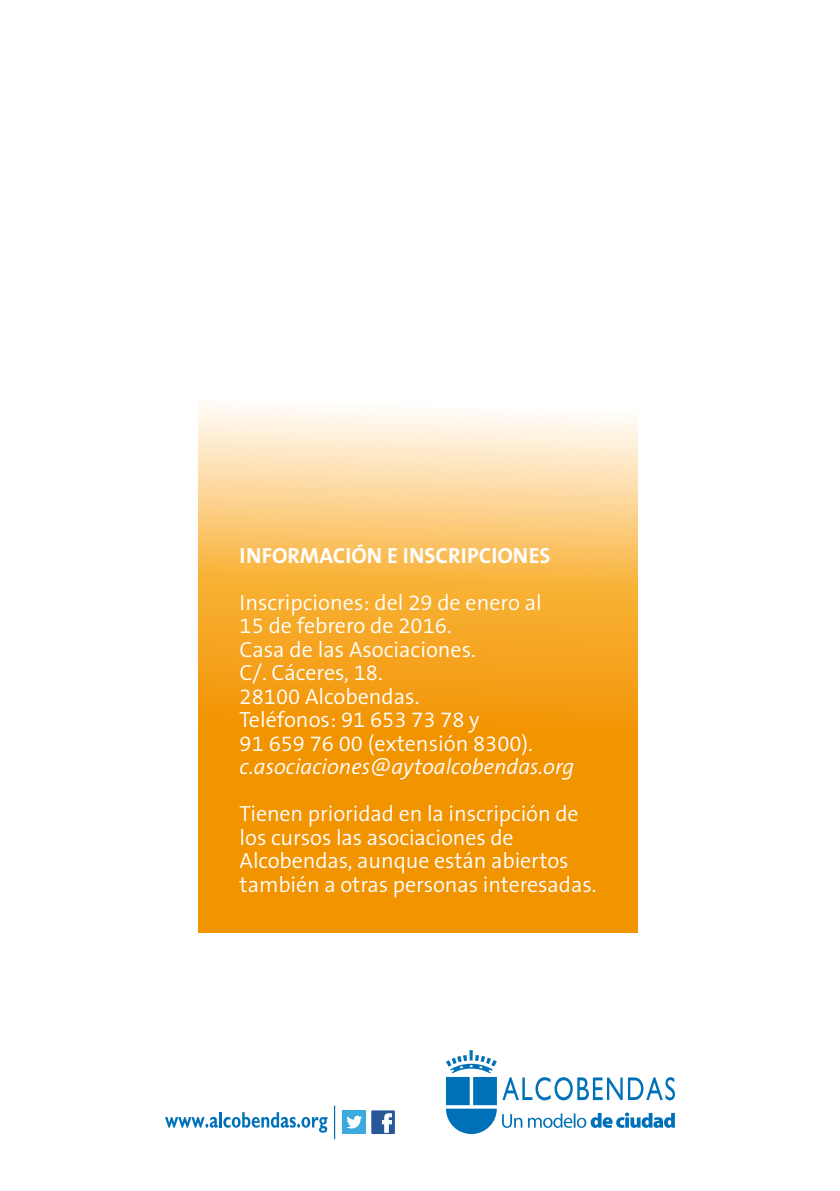
<style>
.page{position:relative;width:840px;height:1191px;background:#fff}
.page>*{position:absolute;margin:0;border:0;box-sizing:border-box;transform-origin:0 0}
.t1{font:300 22px/23.4px "The Sans B4";letter-spacing:-.005em;color:#fff}
.t2{font:italic 300 22px "The Sans B4";color:#fff}
.t3{font:700 22px "The Sans B7";color:#fff}
</style>
<div class="page">
<svg style="left:198px;top:405px;width:439px;height:527px;background:#f6ae3d"></svg>
<svg style="left:502px;top:1112px;width:172px;height:15px"></svg>
<svg style="left:502px;top:1077px;width:172px;height:23px"></svg>
<svg style="left:446px;top:1050px;width:50px;height:84px"></svg>
<svg style="left:165px;top:1112px;width:162px;height:20px"></svg>
<hr style="left:334px;top:1105px;width:1px;height:34px;background:#0071b9">
<div style="left:342px;top:1110px;width:24px;height:24px;background:#3caadc"></div>
<svg style="left:346px;top:1115px;width:16px;height:13px"></svg>
<div style="left:371px;top:1110px;width:23px;height:24px;background:#295899"></div>
<svg style="left:382px;top:1113px;width:9px;height:19px"></svg>
<p class="t3" style="left:239px;top:544px;width:312px">INFORMACIÓN E INSCRIPCIONES</p>
<p class="t1" style="left:239px;top:591px;width:303px">Inscripciones: del 29 de enero al<br>15 de febrero de 2016.<br>Casa de las Asociaciones.<br>C/. Cáceres, 18.<br>28100 Alcobendas.<br>Teléfonos: 91 653 73 78 y<br>91 659 76 00 (extensión 8300).</p>
<p class="t2" style="left:239px;top:755px;width:336px">c.asociaciones@aytoalcobendas.org</p>
<p class="t1" style="left:239px;top:802px;width:358px">Tienen prioridad en la inscripción de los cursos las asociaciones de Alcobendas, aunque están abiertos también a otras personas interesadas.</p>
</div>
